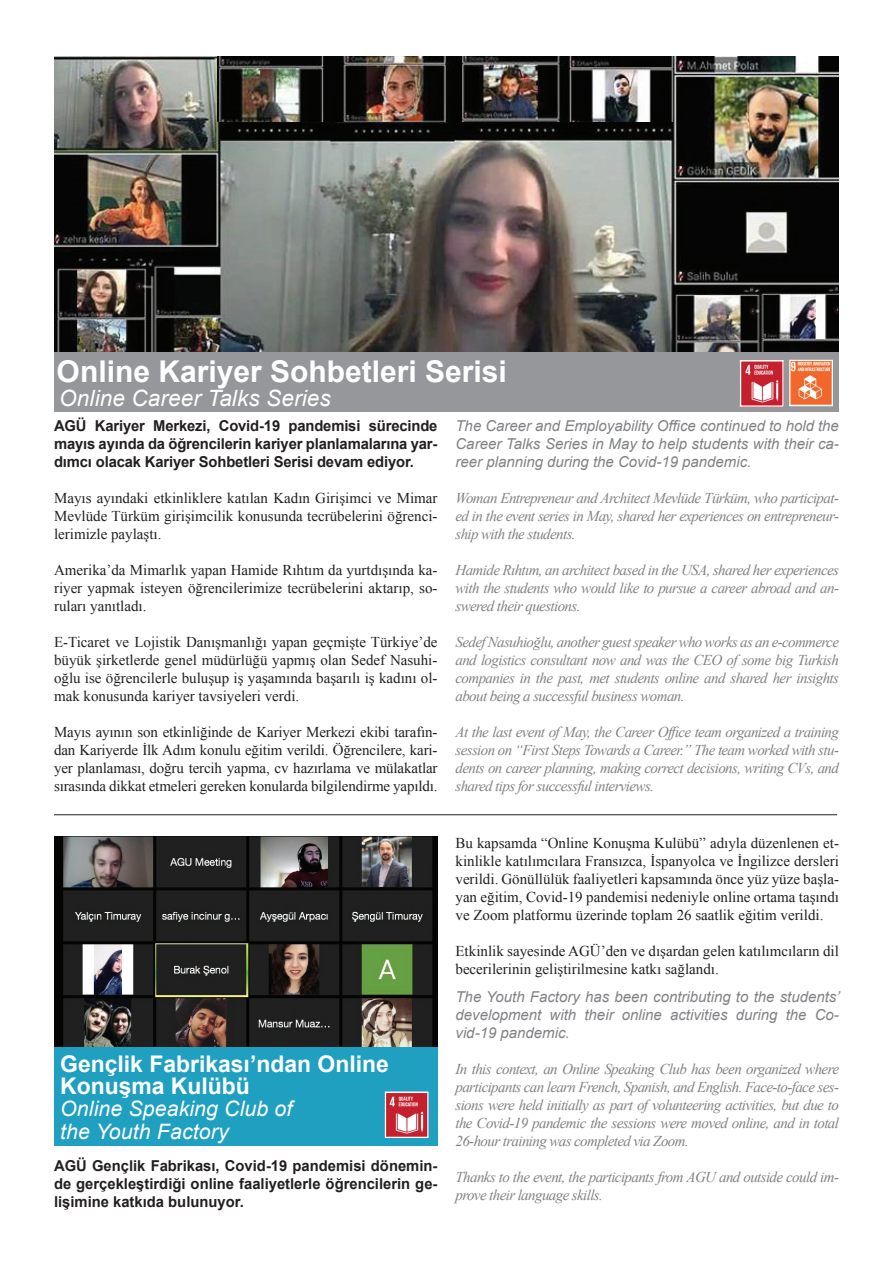
<style>
.page{position:relative;width:893px;height:1263px;background:#fff}
.page>*{position:absolute;margin:0;border:0;box-sizing:border-box;transform-origin:0 0}
.t1{font:700 30px "Arial";color:#fff}
.t2{font:700 22.95px/21.5px "Arial";color:#fff}
.t3{font:italic 22.5px "Arial";letter-spacing:.005em;color:#fff}
.t4{font:italic 21.3px/22.5px "Arial";letter-spacing:.005em;color:#fff}
.t5{font:15px/18px "Times New Roman";color:#231f20;text-align:justify}
.t6{font:italic 15px/18px "Times New Roman";letter-spacing:-.04em;color:#808285;text-align:justify}
.t7{font:700 15px/18px "Arial";letter-spacing:-.005em;color:#231f20;text-align:justify}
.t8{font:italic 15px/18px "Arial";color:#808285;text-align:justify}
</style>
<div class="page">
<hr style="left:54px;top:814px;width:783px;height:1px;background:#231f20">
<img style="left:54px;top:836px;width:383px;height:211px">
<img style="left:55px;top:57px;width:784px;height:295px">
<div style="left:54px;top:1047px;width:383px;height:99px;background:#1fa0c0"></div>
<div style="left:55px;top:352px;width:784px;height:60px;background:#96979a"></div>
<img style="left:791px;top:362px;width:40px;height:42px">
<div style="left:789px;top:360px;width:44px;height:46px;border:1px solid #fff"></div>
<img style="left:742px;top:362px;width:40px;height:43px">
<div style="left:740px;top:360px;width:44px;height:47px;border:1px solid #fff"></div>
<img style="left:387px;top:1093px;width:40px;height:43px">
<div style="left:385px;top:1091px;width:44px;height:47px;border:1px solid #fff"></div>
<img style="left:218px;top:57px;width:455px;height:65px">
<h1 class="t1" style="left:57px;top:351px;width:452px">Online Kariyer Sohbetleri Serisi</h1>
<h3 class="t3" style="left:59px;top:383px;width:273px">Online Career Talks Series</h3>
<p class="t7" style="left:54px;top:417px;width:385px">AGÜ Kariyer Merkezi, Covid-19 pandemisi sürecinde mayıs ayında da öğrencilerin kariyer planlamalarına yar&shy;dımcı olacak Kariyer Sohbetleri Serisi devam ediyor.</p>
<p class="t5" style="left:54px;top:489px;width:385px">Mayıs ayındaki etkinliklere katılan Kadın Girişimci ve Mimar Mevlüde Türküm girişimcilik konusunda tecrübelerini öğrenci&shy;lerimizle paylaştı.</p>
<p class="t5" style="left:54px;top:561px;width:385px">Amerika’da Mimarlık yapan Hamide Rıhtım da yurtdışında ka&shy;riyer yapmak isteyen öğrencilerimize tecrübelerini aktarıp, so&shy;ruları yanıtladı.</p>
<p class="t5" style="left:54px;top:633px;width:385px">E-Ticaret ve Lojistik Danışmanlığı yapan geçmişte Türkiye’de büyük şirketlerde genel müdürlüğü yapmış olan Sedef Nasuhi&shy;oğlu ise öğrencilerle buluşup iş yaşamında başarılı iş kadını ol&shy;mak konusunda kariyer tavsiyeleri verdi.</p>
<p class="t5" style="left:54px;top:723px;width:385px">Mayıs ayının son etkinliğinde de Kariyer Merkezi ekibi tarafın&shy;dan Kariyerde İlk Adım konulu eğitim verildi. Öğrencilere, kari&shy;yer planlaması, doğru tercih yapma, cv hazırlama ve mülakatlar sırasında dikkat etmeleri gereken konularda bilgilendirme yapıldı.</p>
<p class="t8" style="left:455px;top:417px;width:385px">The Career and Employability Office continued to hold the Career Talks Series in May to help students with their ca&shy;reer planning during the Covid-19 pandemic.</p>
<p class="t6" style="left:455px;top:489px;width:385px">Woman Entrepreneur and Architect Mevlüde Türküm, who participat&shy;ed in the event series in May, shared her experiences on entrepreneur&shy;ship with the students.</p>
<p class="t6" style="left:455px;top:561px;width:385px">Hamide Rıhtım, an architect based in the USA, shared her experiences with the students who would like to pursue a career abroad and an&shy;swered their questions.</p>
<p class="t6" style="left:455px;top:633px;width:385px">Sedef Nasuhioğlu, another guest speaker who works as an e-commerce and logistics consultant now and was the CEO of some big Turkish companies in the past, met students online and shared her insights about being a successful business woman.</p>
<p class="t6" style="left:455px;top:723px;width:385px">At the last event of May, the Career Office team organized a training session on “First Steps Towards a Career.” The team worked with stu&shy;dents on career planning, making correct decisions, writing CVs, and shared tips for successful interviews.</p>
<h2 class="t2" style="left:60px;top:1054px;width:330px">Gençlik Fabrikası’ndan Online<br>Konuşma Kulübü</h2>
<h3 class="t4" style="left:60px;top:1097px;width:234px">Online Speaking Club of the Youth Factory</h3>
<p class="t7" style="left:54px;top:1157px;width:385px">AGÜ Gençlik Fabrikası, Covid-19 pandemisi dönemin&shy;de gerçekleştirdiği online faaliyetlerle öğrencilerin ge&shy;lişimine katkıda bulunuyor.</p>
<p class="t5" style="left:455px;top:833px;width:385px">Bu kapsamda “Online Konuşma Kulübü” adıyla düzenlenen et&shy;kinlikle katılımcılara Fransızca, İspanyolca ve İngilizce dersleri verildi. Gönüllülük faaliyetleri kapsamında önce yüz yüze başla&shy;yan eğitim, Covid-19 pandemisi nedeniyle online ortama taşındı ve Zoom platformu üzerinde toplam 26 saatlik eğitim verildi.</p>
<p class="t5" style="left:455px;top:941px;width:385px">Etkinlik sayesinde AGÜ’den ve dışardan gelen katılımcıların dil becerilerinin geliştirilmesine katkı sağlandı.</p>
<p class="t8" style="left:455px;top:988px;width:386px">The Youth Factory has been contributing to the students’ development with their online activities during the Co&shy;vid-19 pandemic.</p>
<p class="t6" style="left:455px;top:1059px;width:385px">In this context, an Online Speaking Club has been organized where participants can learn French, Spanish, and English. Face-to-face ses&shy;sions were held initially as part of volunteering activities, but due to the Covid-19 pandemic the sessions were moved online, and in total 26-hour training was completed via Zoom.</p>
<p class="t6" style="left:455px;top:1167px;width:385px">Thanks to the event, the participants from AGU and outside could im&shy;prove their language skills.</p>
</div>
